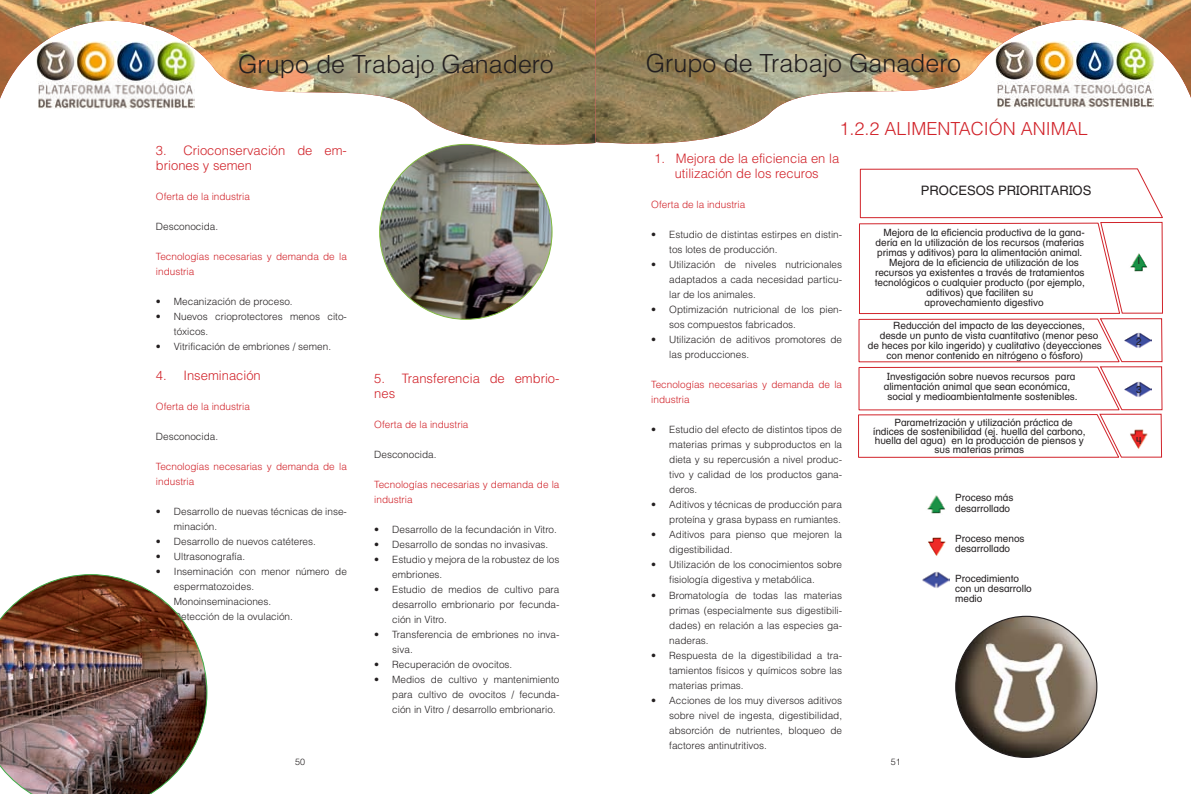
<style>
.page{position:relative;width:1191px;height:794px;background:#fff}
.page>*{position:absolute;margin:0;border:0;box-sizing:border-box;transform-origin:0 0}
.t1{font:300 25px "Helvetica";color:#231f20}
.t2{font:300 18px "Helvetica";color:#d1232a}
.t3{font:300 13px/15px "Helvetica";color:#d1232a}
.t4{font:13px "Helvetica Textbook";color:#231f20}
.t5{font:300 10px/15px "Helvetica";color:#231f20}
.t6{font:10px/10px "Helvetica Textbook";color:#231f20;text-align:justify}
.t7{font:300 10px/15px "Helvetica";color:#d1232a}
.t8{font:300 9px "Helvetica";color:#231f20}
</style>
<div class="page">
<img style="left:0;top:0;width:595px;height:145px">
<img style="left:595px;top:0;width:596px;height:144px">
<img style="left:380px;top:144px;width:172px;height:175px">
<img style="left:0;top:574px;width:207px;height:220px">
<img style="left:955px;top:616px;width:141px;height:141px;border-radius:71px">
<img style="left:927px;top:495px;width:19px;height:19px">
<img style="left:928px;top:537px;width:18px;height:19px">
<img style="left:922px;top:571px;width:27px;height:17px">
<svg style="left:858px;top:168px;width:305px;height:290px"></svg>
<h1 class="t1" style="left:238px;top:48px;width:317px">Grupo de Trabajo Ganadero</h1>
<p class="t3" style="left:156px;top:143px;width:192px">3. Crioconservación de em&shy;briones y semen</p>
<p class="t7" style="left:156px;top:189px;width:96px">Oferta de la industria</p>
<p class="t5" style="left:156px;top:219px;width:64px">Desconocida.</p>
<p class="t7" style="left:156px;top:249px;width:192px">Tecnologías necesarias y demanda de la industria</p>
<p class="t5" style="left:156px;top:294px;width:138px">• Mecanización de proceso.</p>
<p class="t5" style="left:174px;top:309px;width:174px;text-indent:-18px">• Nuevos crioprotectores menos cito&shy;tóxicos.</p>
<p class="t5" style="left:156px;top:339px;width:177px">• Vitrificación de embriones / semen.</p>
<p class="t3" style="left:156px;top:368px;width:106px">4. Inseminación</p>
<p class="t7" style="left:156px;top:399px;width:96px">Oferta de la industria</p>
<p class="t5" style="left:156px;top:429px;width:64px">Desconocida.</p>
<p class="t7" style="left:156px;top:459px;width:192px">Tecnologías necesarias y demanda de la industria</p>
<p class="t5" style="left:174px;top:504px;width:174px;text-indent:-18px">• Desarrollo de nuevas técnicas de inse&shy;minación.</p>
<p class="t5" style="left:156px;top:534px;width:161px">• Desarrollo de nuevos catéteres.</p>
<p class="t5" style="left:156px;top:549px;width:91px">• Ultrasonografía.</p>
<p class="t5" style="left:174px;top:564px;width:174px;text-indent:-18px">• Inseminación con menor número de espermatozoides.</p>
<p class="t5" style="left:156px;top:594px;width:117px">• Monoinseminaciones.</p>
<p class="t5" style="left:156px;top:609px;width:138px">• Detección de la ovulación.</p>
<p class="t8" style="left:295px;top:756px;width:12px">50</p>
<p class="t3" style="left:374px;top:370px;width:187px">5. Transferencia de embrio&shy;nes</p>
<p class="t7" style="left:374px;top:416px;width:96px">Oferta de la industria</p>
<p class="t5" style="left:374px;top:446px;width:64px">Desconocida.</p>
<p class="t7" style="left:374px;top:476px;width:187px">Tecnologías necesarias y demanda de la industria</p>
<p class="t5" style="left:374px;top:521px;width:184px">• Desarrollo de la fecundación in Vitro.</p>
<p class="t5" style="left:374px;top:536px;width:175px">• Desarrollo de sondas no invasivas.</p>
<p class="t5" style="left:392px;top:551px;width:169px;text-indent:-18px">• Estudio y mejora de la robustez de los embriones.</p>
<p class="t5" style="left:392px;top:581px;width:169px;text-align:justify;text-indent:-18px">• Estudio de medios de cultivo para desarrollo embrionario por fecunda&shy;ción in Vitro.</p>
<p class="t5" style="left:392px;top:626px;width:169px;text-indent:-18px">• Transferencia de embriones no inva&shy;siva.</p>
<p class="t5" style="left:374px;top:656px;width:140px">• Recuperación de ovocitos.</p>
<p class="t5" style="left:392px;top:671px;width:169px;text-align:justify;text-indent:-18px">• Medios de cultivo y mantenimiento para cultivo de ovocitos / fecunda&shy;ción in Vitro / desarrollo embrionario.</p>
<h1 class="t1" style="left:645px;top:48px;width:317px">Grupo de Trabajo Ganadero</h1>
<p class="t2" style="left:839px;top:117px;width:250px">1.2.2 ALIMENTACIÓN ANIMAL</p>
<p class="t3" style="left:654px;top:151px;width:186px">1. Mejora de la eficiencia en la</p>
<p class="t3" style="left:674px;top:166px;width:146px">utilización de los recuros</p>
<p class="t7" style="left:651px;top:197px;width:96px">Oferta de la industria</p>
<p class="t5" style="left:669px;top:227px;width:174px;text-indent:-18px">• Estudio de distintas estirpes en distin&shy;tos lotes de producción.</p>
<p class="t5" style="left:669px;top:257px;width:174px;text-align:justify;text-indent:-18px">• Utilización de niveles nutricionales adaptados a cada necesidad particu&shy;lar de los animales.</p>
<p class="t5" style="left:669px;top:302px;width:174px;text-indent:-18px">• Optimización nutricional de los pien&shy;sos compuestos fabricados.</p>
<p class="t5" style="left:669px;top:332px;width:174px;text-indent:-18px">• Utilización de aditivos promotores de las producciones.</p>
<p class="t7" style="left:651px;top:377px;width:192px">Tecnologías necesarias y demanda de la industria</p>
<p class="t5" style="left:669px;top:422px;width:174px;text-align:justify;text-indent:-18px">• Estudio del efecto de distintos tipos de materias primas y subproductos en la dieta y su repercusión a nivel produc&shy;tivo y calidad de los productos gana&shy;deros.</p>
<p class="t5" style="left:651px;top:497px;width:192px;text-align:right">• Aditivos y técnicas de producción para proteína y grasa bypass en rumiantes.</p>
<p class="t5" style="left:669px;top:527px;width:174px;text-indent:-18px">• Aditivos para pienso que mejoren la digestibilidad.</p>
<p class="t5" style="left:669px;top:557px;width:174px;text-indent:-18px">• Utilización de los conocimientos sobre fisiología digestiva y metabólica.</p>
<p class="t5" style="left:669px;top:587px;width:174px;text-align:justify;text-indent:-18px">• Bromatología de todas las materias primas (especialmente sus digestibili&shy;dades) en relación a las especies ga&shy;naderas.</p>
<p class="t5" style="left:669px;top:647px;width:174px;text-align:justify;text-indent:-18px">• Respuesta de la digestibilidad a tra&shy;tamientos físicos y químicos sobre las materias primas.</p>
<p class="t5" style="left:669px;top:692px;width:174px;text-align:justify;text-indent:-18px">• Acciones de los muy diversos aditivos sobre nivel de ingesta, digestibilidad, absorción de nutrientes, bloqueo de factores antinutritivos.</p>
<p class="t4" style="left:921px;top:183px;width:172px">PROCESOS PRIORITARIOS</p>
<p class="t6" style="left:875px;top:228px;width:211px;text-indent:8px">Mejora de la eficiencia productiva de la gana&shy;dería en la utilización de los recursos (materias primas y aditivos) para la alimentación animal.</p>
<p class="t6" style="left:889px;top:258px;width:191px">Mejora de la eficiencia de utilización de los</p>
<p class="t6" style="left:875px;top:268px;width:211px">recursos ya existentes a través de tratamientos</p>
<p class="t6" style="left:874px;top:278px;width:212px">tecnológicos o cualquier producto (por ejemplo,</p>
<p class="t6" style="left:926px;top:288px;width:108px">aditivos) que faciliten su</p>
<p class="t6" style="left:924px;top:298px;width:120px">aprovechamiento digestivo</p>
<p class="t6" style="left:893px;top:320px;width:193px">Reducción del impacto de las deyecciones,</p>
<p class="t6" style="left:880px;top:330px;width:220px">desde un punto de vista cuantitativo (menor peso</p>
<p class="t6" style="left:868px;top:340px;width:235px">de heces por kilo ingerido) y cualitativo (deyecciones</p>
<p class="t6" style="left:886px;top:350px;width:198px">con menor contenido en nitrógeno o fósforo)</p>
<p class="t6" style="left:884px;top:372px;width:193px;text-align:center">Investigación sobre nuevos recursos para alimentación animal que sean económica,</p>
<p class="t6" style="left:887px;top:392px;width:192px">social y medioambientalmente sostenibles.</p>
<p class="t6" style="left:894px;top:417px;width:180px">Parametrización y utilización práctica de</p>
<p class="t6" style="left:873px;top:426px;width:214px">índices de sostenibilidad (ej. huella del carbono,</p>
<p class="t6" style="left:875px;top:435px;width:210px">huella del agua) en la producción de piensos y</p>
<p class="t6" style="left:934px;top:444px;width:91px">sus materias primas</p>
<p class="t6" style="left:955px;top:493px;width:60px">Proceso más</p>
<p class="t6" style="left:955px;top:503px;width:57px">desarrollado</p>
<p class="t6" style="left:955px;top:533px;width:71px">Proceso menos</p>
<p class="t6" style="left:955px;top:543px;width:57px">desarrollado</p>
<p class="t6" style="left:955px;top:573px;width:65px">Procedimiento</p>
<p class="t6" style="left:955px;top:583px;width:78px">con un desarrollo</p>
<p class="t6" style="left:955px;top:593px;width:29px">medio</p>
<p class="t8" style="left:890px;top:756px;width:12px">51</p>
<p class="t6" style="left:1136px;top:255px;width:7px">1</p>
<p class="t6" style="left:1136px;top:336px;width:7px">2</p>
<p class="t6" style="left:1136px;top:384px;width:7px">3</p>
<p class="t6" style="left:1136px;top:435px;width:7px">4</p>
</div>
